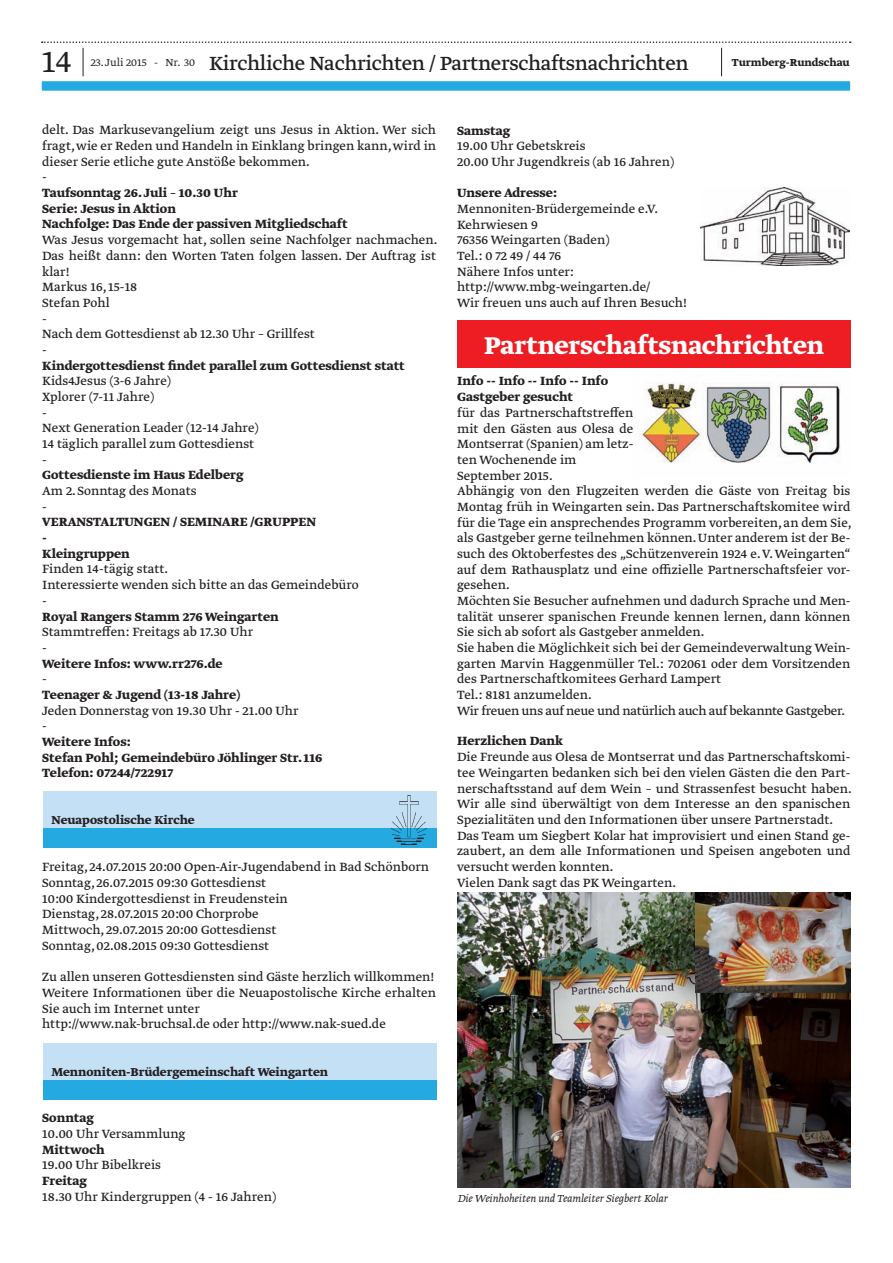
<style>
.page{position:relative;width:893px;height:1263px;background:#fff}
.page>*{position:absolute;margin:0;border:0;box-sizing:border-box;transform-origin:0 0}
.t1{font:300 36px "Greta Text Std";color:#231f20}
.t2{font:700 28.5px "Greta Text Std";letter-spacing:-.005em;color:#fff}
.t3{font:22.5px "Greta Text Std";letter-spacing:-.015em;color:#231f20}
.t4{font:14.1px/15.8px "Greta Text Std Regular Min";color:#231f20}
.t5{font:700 14.1px/15.8px "Greta Text Std";color:#231f20}
.t6{font:700 13.5px "Greta Text Std";color:#231f20}
.t7{font:italic 300 12px "Greta Text Std";color:#231f20}
.t8{font:700 12px "Greta Text Std";color:#231f20}
.t9{font:300 12px "Greta Text Std";color:#231f20}
</style>
<div class="page">
<svg style="left:42px;top:41px;width:809px;height:35px"></svg>
<div style="left:43px;top:1043px;width:393px;height:57px;background:#c3e0f4"></div>
<div style="left:43px;top:1080px;width:393px;height:20px;background:#24aae1"></div>
<div style="left:43px;top:791px;width:393px;height:57px;background:#c3e0f4"></div>
<div style="left:43px;top:828px;width:393px;height:20px;background:#24aae1"></div>
<img style="left:392px;top:796px;width:35px;height:48px">
<img style="left:700px;top:187px;width:150px;height:79px">
<div style="left:42px;top:81px;width:808px;height:9px;background:#24aae1"></div>
<div style="left:457px;top:321px;width:394px;height:47px;background:#ee1d23"></div>
<img style="left:639px;top:382px;width:202px;height:81px">
<img style="left:457px;top:892px;width:394px;height:296px">
<img style="left:695px;top:892px;width:156px;height:100px">
<h1 class="t1" style="left:42px;top:41px;width:32px">14</h1>
<p class="t9" style="left:91px;top:56px;width:106px">23. Juli 2015 - Nr. 30</p>
<p class="t8" style="left:732px;top:56px;width:119px">Turmberg-Rundschau</p>
<h3 class="t3" style="left:209px;top:50px;width:481px">Kirchliche Nachrichten / Partnerschaftsnachrichten</h3>
<p class="t4" style="left:42px;top:123px;width:395px">delt. Das Markusevangelium zeigt uns Jesus in Aktion. Wer sich fragt, wie er Reden und Handeln in Einklang bringen kann, wird in dieser Serie etliche gute Anstöße bekommen.<br>-</p>
<p class="t5" style="left:42px;top:186px;width:307px">Taufsonntag 26. Juli – 10.30 Uhr<br>Serie: Jesus in Aktion<br>Nachfolge: Das Ende der passiven Mitgliedschaft</p>
<p class="t4" style="left:42px;top:233px;width:397px">Was Jesus vorgemacht hat, sollen seine Nachfolger nachmachen.<br>Das heißt dann: den Worten Taten folgen lassen. Der Auftrag ist klar!<br>Markus 16, 15-18<br>Stefan Pohl<br>-<br>Nach dem Gottesdienst ab 12.30 Uhr – Grillfest<br>-</p>
<p class="t5" style="left:42px;top:358px;width:364px">Kindergottesdienst findet parallel zum Gottesdienst statt</p>
<p class="t4" style="left:42px;top:374px;width:218px">Kids4Jesus (3-6 Jahre)<br>Xplorer (7-11 Jahre)<br>-<br>Next Generation Leader (12-14 Jahre)<br>14 täglich parallel zum Gottesdienst -</p>
<p class="t5" style="left:42px;top:468px;width:203px">Gottesdienste im Haus Edelberg</p>
<p class="t4" style="left:42px;top:484px;width:156px">Am 2. Sonntag des Monats -</p>
<p class="t5" style="left:42px;top:515px;width:275px">VERANSTALTUNGEN / SEMINARE /GRUPPEN -<br>Kleingruppen</p>
<p class="t4" style="left:42px;top:562px;width:318px">Finden 14-tägig statt.<br>Interessierte wenden sich bitte an das Gemeindebüro -</p>
<p class="t5" style="left:42px;top:609px;width:238px">Royal Rangers Stamm 276 Weingarten</p>
<p class="t4" style="left:42px;top:625px;width:212px">Stammtreffen: Freitags ab 17.30 Uhr -</p>
<p class="t5" style="left:42px;top:656px;width:182px">Weitere Infos: www.rr276.de</p>
<p class="t4" style="left:42px;top:672px;width:6px">-</p>
<p class="t5" style="left:42px;top:687px;width:200px">Teenager &amp; Jugend (13-18 Jahre)</p>
<p class="t4" style="left:42px;top:703px;width:258px">Jeden Donnerstag von 19.30 Uhr - 21.00 Uhr -</p>
<p class="t5" style="left:42px;top:734px;width:282px">Weitere Infos:<br>Stefan Pohl; Gemeindebüro Jöhlinger Str. 116<br>Telefon: 07244/722917</p>
<p class="t6" style="left:51px;top:812px;width:145px">Neuapostolische Kirche</p>
<p class="t4" style="left:42px;top:860px;width:388px">Freitag, 24.07.2015 20:00 Open-Air-Jugendabend in Bad Schönborn Sonntag, 26.07.2015 09:30 Gottesdienst<br>10:00 Kindergottesdienst in Freudenstein<br>Dienstag, 28.07.2015 20:00 Chorprobe<br>Mittwoch, 29.07.2015 20:00 Gottesdienst<br>Sonntag, 02.08.2015 09:30 Gottesdienst</p>
<p class="t4" style="left:42px;top:970px;width:395px">Zu allen unseren Gottesdiensten sind Gäste herzlich willkommen!<br>Weitere Informationen über die Neuapostolische Kirche erhalten Sie auch im Internet unter<br>http://www.nak-bruchsal.de oder http://www.nak-sued.de</p>
<p class="t6" style="left:51px;top:1064px;width:278px">Mennoniten-Brüdergemeinschaft Weingarten</p>
<p class="t5" style="left:42px;top:1111px;width:53px">Sonntag</p>
<p class="t4" style="left:42px;top:1126px;width:145px">10.00 Uhr Versammlung</p>
<p class="t5" style="left:42px;top:1142px;width:64px">Mittwoch</p>
<p class="t4" style="left:42px;top:1158px;width:120px">19.00 Uhr Bibelkreis</p>
<p class="t5" style="left:42px;top:1173px;width:46px">Freitag</p>
<p class="t4" style="left:42px;top:1189px;width:235px">18.30 Uhr Kindergruppen (4 - 16 Jahren)</p>
<p class="t5" style="left:457px;top:123px;width:55px">Samstag</p>
<p class="t4" style="left:457px;top:139px;width:219px">19.00 Uhr Gebetskreis<br>20.00 Uhr Jugendkreis (ab 16 Jahren)</p>
<p class="t5" style="left:457px;top:186px;width:102px">Unsere Adresse:</p>
<p class="t4" style="left:457px;top:202px;width:231px">Mennoniten-Brüdergemeinde e.V.<br>Kehrwiesen 9<br>76356 Weingarten (Baden)<br>Tel.: 0 72 49 / 44 76<br>Nähere Infos unter: http://www.mbg-weingarten.de/<br>Wir freuen uns auch auf Ihren Besuch!</p>
<h2 class="t2" style="left:484px;top:329px;width:341px">Partnerschaftsnachrichten</h2>
<p class="t5" style="left:457px;top:374px;width:152px">Info -- Info -- Info -- Info<br>Gastgeber gesucht</p>
<p class="t4" style="left:457px;top:405px;width:396px">für das Partnerschaftstreffen<br>mit den Gästen aus Olesa de<br>Montserrat (Spanien) am letz-<br>ten Wochenende im<br>September 2015.<br>Abhängig von den Flugzeiten werden die Gäste von Freitag bis Montag früh in Weingarten sein. Das Partnerschaftskomitee wird für die Tage ein ansprechendes Programm vorbereiten, an dem Sie, als Gastgeber gerne teilnehmen können. Unter anderem ist der Be&shy;such des Oktoberfestes des „Schützenverein 1924 e. V. Weingarten“ auf dem Rathausplatz und eine offizielle Partnerschaftsfeier vor&shy;gesehen.<br>Möchten Sie Besucher aufnehmen und dadurch Sprache und Men&shy;talität unserer spanischen Freunde kennen lernen, dann können Sie sich ab sofort als Gastgeber anmelden.<br>Sie haben die Möglichkeit sich bei der Gemeindeverwaltung Wein&shy;garten Marvin Haggenmüller Tel.: 702061 oder dem Vorsitzenden des Partnerschaftkomitees Gerhard Lampert<br>Tel.: 8181 anzumelden.<br>Wir freuen uns auf neue und natürlich auch auf bekannte Gastgeber.</p>
<p class="t5" style="left:457px;top:734px;width:107px">Herzlichen Dank</p>
<p class="t4" style="left:457px;top:750px;width:396px">Die Freunde aus Olesa de Montserrat und das Partnerschaftskomi&shy;tee Weingarten bedanken sich bei den vielen Gästen die den Part&shy;nerschaftsstand auf dem Wein – und Strassenfest besucht haben.<br>Wir alle sind überwältigt von dem Interesse an den spanischen Spezialitäten und den Informationen über unsere Partnerstadt.<br>Das Team um Siegbert Kolar hat improvisiert und einen Stand ge&shy;zaubert, an dem alle Informationen und Speisen angeboten und versucht werden konnten.<br>Vielen Dank sagt das PK Weingarten.</p>
<p class="t7" style="left:457px;top:1191px;width:212px">Die Weinhoheiten und Teamleiter Siegbert Kolar</p>
</div>
